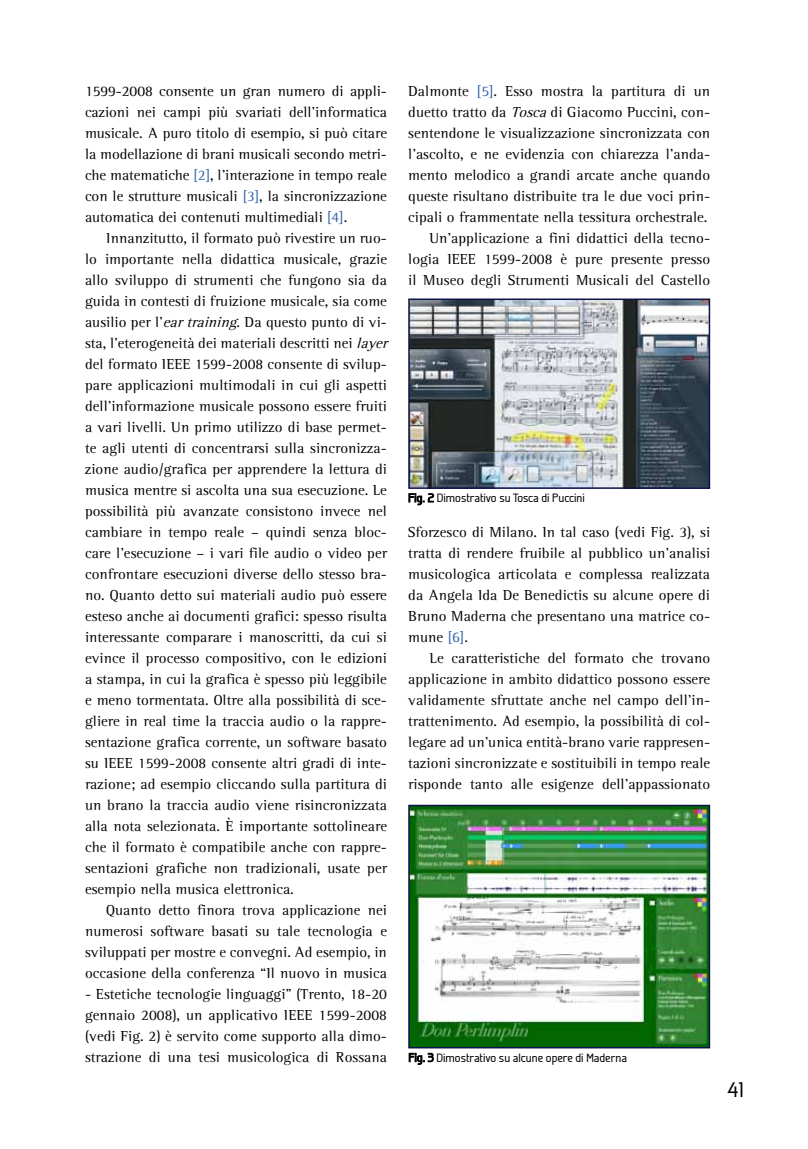
<style>
.page{position:relative;width:808px;height:1149px;background:#fff}
.page>*{position:absolute;margin:0;border:0;box-sizing:border-box;transform-origin:0 0}
.t1{font:500 21px "Galette";color:#000}
.t2{font:15px/21px "Leftist Mono Serif";color:#000;text-align:justify}
.t3{font:500 12px "Galette";color:#000}
.s1{color:#2e63a9}
.s2{font-style:italic}
</style>
<div class="page">
<svg style="left:409px;top:493px;width:25px;height:12px"></svg>
<img style="left:411px;top:301px;width:296px;height:184px">
<div style="left:408px;top:298px;width:302px;height:190px;border:2px solid #0d134a"></div>
<svg style="left:409px;top:1052px;width:24px;height:12px"></svg>
<img style="left:411px;top:807px;width:296px;height:238px">
<div style="left:408px;top:804px;width:302px;height:244px;border:2px solid #0d134a"></div>
<p class="t2" style="left:85px;top:80px;width:303px">1599-2008 consente un gran numero di appli&shy;cazioni nei campi più svariati dell’informatica musicale. A puro titolo di esempio, si può citare la modellazione di brani musicali secondo metri&shy;che matematiche <span class="s1">[2]</span>, l’interazione in tempo reale con le strutture musicali <span class="s1">[3]</span>, la sincronizzazione automatica dei contenuti multimediali <span class="s1">[4]</span>.</p>
<p class="t2" style="left:85px;top:227px;width:308px;text-align:left;text-indent:21px">Innanzitutto, il formato può rivestire un ruo&shy;lo importante nella didattica musicale, grazie allo sviluppo di strumenti che fungono sia da guida in contesti di fruizione musicale, sia come ausilio per l’<span class="s2">eartraining</span>. Da questo punto di vi&shy;sta, l’eterogeneità dei materiali descritti nei <span class="s2">layer </span>del formato IEEE 1599-2008 consente di svilup&shy;pare applicazioni multimodali in cui gli aspetti dell’informazione musicale possono essere fruiti a vari livelli. Un primo utilizzo di base permet&shy;te agli utenti di concentrarsi sulla sincronizza&shy;zione audio/grafica per apprendere la lettura di musica mentre si ascolta una sua esecuzione. Le possibilità più avanzate consistono invece nel cambiare in tempo reale – quindi senza bloc&shy;care l’esecuzione – i vari file audio o video per confrontare esecuzioni diverse dello stesso bra&shy;no. Quanto detto sui materiali audio può essere esteso anche ai documenti grafici: spesso risulta interessante comparare i manoscritti, da cui si evince il processo compositivo, con le edizioni a stampa, in cui la grafica è spesso più leggibile e meno tormentata. Oltre alla possibilità di sce&shy;gliere in real time la traccia audio o la rappre&shy;sentazione grafica corrente, un software basato su IEEE 1599-2008 consente altri gradi di inte&shy;razione; ad esempio cliccando sulla partitura di un brano la traccia audio viene risincronizzata alla nota selezionata. È importante sottolineare che il formato è compatibile anche con rappre&shy;sentazioni grafiche non tradizionali, usate per esempio nella musica elettronica.</p>
<p class="t2" style="left:85px;top:899px;width:303px;text-indent:21px">Quanto detto finora trova applicazione nei numerosi software basati su tale tecnologia e sviluppati per mostre e convegni. Ad esempio, in occasione della conferenza “Il nuovo in musica</p>
<p class="t2" style="left:85px;top:983px;width:303px">- Estetiche tecnologie linguaggi” (Trento, 18-20 gennaio 2008), un applicativo IEEE 1599-2008 (vedi Fig. 2) è servito come supporto alla dimo&shy;strazione di una tesi musicologica di Rossana</p>
<p class="t2" style="left:408px;top:80px;width:303px;text-align:right">Dalmonte <span class="s1">[5]</span>. Esso mostra la partitura di un duetto tratto da <span class="s2">Tosca</span>di Giacomo Puccini, con&shy;sentendone le visualizzazione sincronizzata con l’ascolto, e ne evidenzia con chiarezza l’anda&shy;mento melodico a grandi arcate anche quando queste risultano distribuite tra le due voci prin&shy;cipali o frammentate nella tessitura orchestrale.<br>Un’applicazione a fini didattici della tecno&shy;logia IEEE 1599-2008 è pure presente presso il Museo degli Strumenti Musicali del Castello</p>
<p class="t3" style="left:408px;top:490px;width:178px">Fig. 2 Dimostrativo su Tosca di Puccini</p>
<p class="t2" style="left:408px;top:521px;width:303px">Sforzesco di Milano. In tal caso (vedi Fig. 3), si tratta di rendere fruibile al pubblico un’analisi musicologica articolata e complessa realizzata da Angela Ida De Benedictis su alcune opere di Bruno Maderna che presentano una matrice co&shy;mune <span class="s1">[6]</span>.</p>
<p class="t2" style="left:408px;top:647px;width:303px;text-indent:21px">Le caratteristiche del formato che trovano applicazione in ambito didattico possono essere validamente sfruttate anche nel campo dell’in&shy;trattenimento. Ad esempio, la possibilità di col&shy;legare ad un’unica entità-brano varie rappresen&shy;tazioni sincronizzate e sostituibili in tempo reale risponde tanto alle esigenze dell’appassionato</p>
<p class="t3" style="left:408px;top:1049px;width:220px">Fig. 3 Dimostrativo su alcune opere di Maderna</p>
<h1 class="t1" style="left:727px;top:1076px;width:18px">41</h1>
</div>
